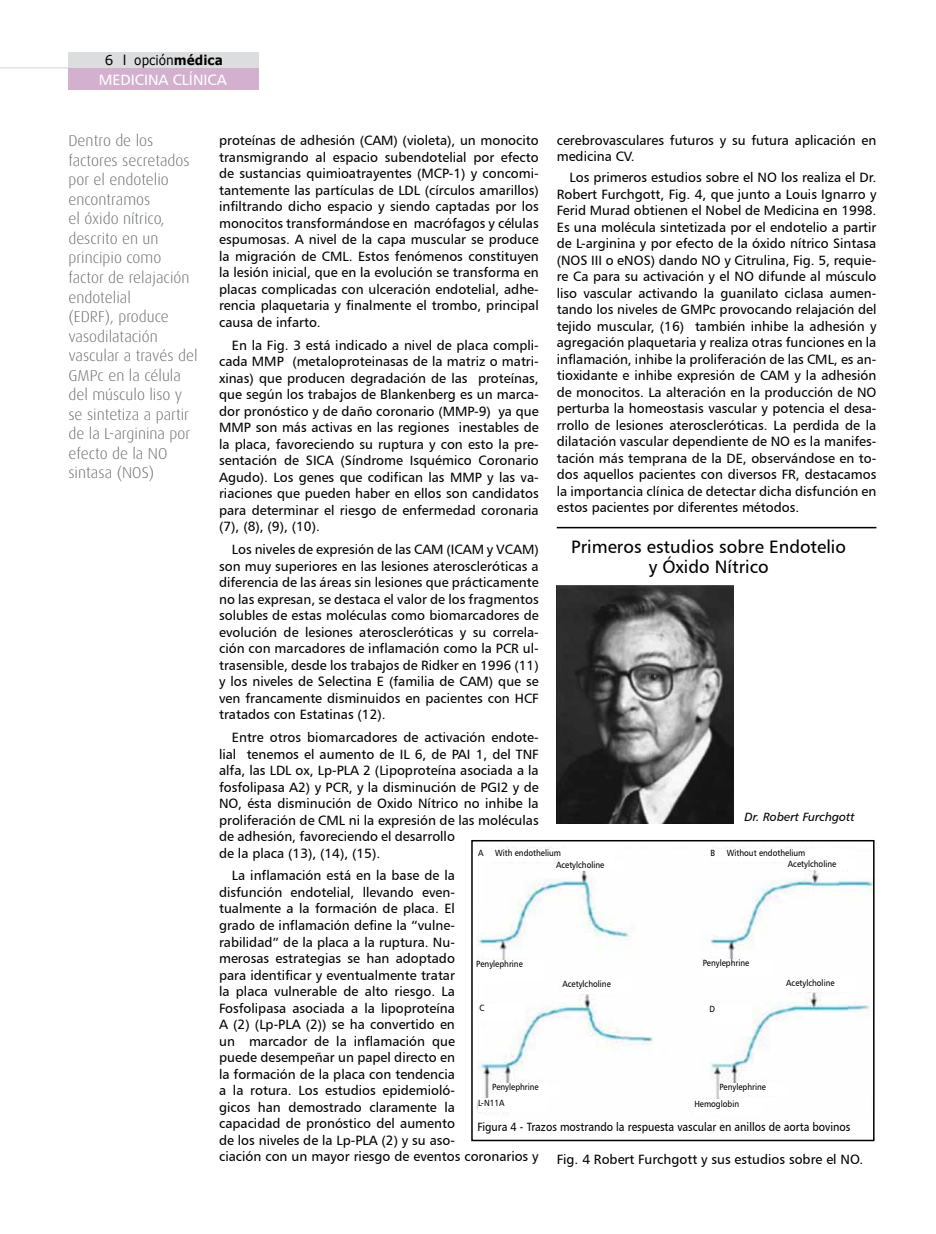
<style>
.page{position:relative;width:936px;height:1234px;background:#fff}
.page>*{position:absolute;margin:0;border:0;box-sizing:border-box;transform-origin:0 0}
.t1{font:18px/19.5px "Humanist 777 BT Roman B";color:#000;text-align:center}
.t2{font:300 15.75px/19.5px "Dax";color:#6d6e71}
.t3{font:15px "Humanist 777 BT Roman B";color:#fff}
.t4{font:13.5px/16.5px "Humanist 777 BT Roman B";color:#000;text-align:justify}
.t5{font:13.5px "Verdana";color:#000}
.t6{font:12px "Humanist 777 BT Roman B";color:#000;scale:.9 1}
.t7{font:12px "Humanist 777 BT Italic B";color:#000}
.t8{font:9px/11.7px "Humanist 777 BT Roman B";color:#000;scale:.9 1}
.s1{font-weight:700}
</style>
<div class="page">
<div style="left:68px;top:52px;width:191px;height:16px;background:#dcddde"></div>
<hr style="left:0;top:67px;width:68px;height:1px;background:#d1d3d4">
<div style="left:68px;top:68px;width:190px;height:21px;background:#d3b0cd"></div>
<img style="left:556px;top:585px;width:177px;height:238px">
<img style="left:477px;top:846px;width:398px;height:275px">
<div style="left:478px;top:849px;width:137px;height:12px;background:#fff"></div>
<div style="left:556px;top:860px;width:68px;height:10px;background:#fff"></div>
<div style="left:710px;top:848px;width:137px;height:13px;background:#fff"></div>
<div style="left:787px;top:860px;width:69px;height:9px;background:#fff"></div>
<div style="left:476px;top:959px;width:68px;height:20px;background:#fff"></div>
<div style="left:702px;top:958px;width:69px;height:17px;background:#fff"></div>
<div style="left:562px;top:979px;width:69px;height:14px;background:#fff"></div>
<div style="left:786px;top:979px;width:68px;height:13px;background:#fff"></div>
<div style="left:492px;top:1083px;width:68px;height:14px;background:#fff"></div>
<div style="left:719px;top:1082px;width:68px;height:13px;background:#fff"></div>
<div style="left:694px;top:1099px;width:68px;height:15px;background:#fff"></div>
<div style="left:478px;top:1098px;width:68px;height:13px;background:#fff"></div>
<div style="left:479px;top:1004px;width:41px;height:16px;background:#fff"></div>
<div style="left:709px;top:1004px;width:41px;height:17px;background:#fff"></div>
<div style="left:471px;top:839px;width:403px;height:301px;border:2px solid #000"></div>
<hr style="left:556px;top:526px;width:320px;height:2px;background:#000">
<p class="t5" style="left:105px;top:51px;width:120px">6 l opción<span class="s1">médica</span></p>
<p class="t3" style="left:99px;top:70px;width:129px">MEDICINA CLÍNICA</p>
<p class="t2" style="left:68px;top:131px;width:131px">Dentro de los factores secretados por el endotelio encontramos<br>el óxido nítrico, descrito en un principio como factor de relajación endotelial<br>(EDRF), produce vasodilatación vascular a través del<br>GMPc en la célula del músculo liso y se sintetiza a partir de la L-arginina por efecto de la NO sintasa (NOS)</p>
<p class="t4" style="left:556px;top:132px;width:321px">cerebrovasculares futuros y su futura aplicación en medicina CV.</p>
<p class="t4" style="left:556px;top:169px;width:321px;text-indent:13px">Los primeros estudios sobre el NO los realiza el Dr.<br>Robert Furchgott, Fig. 4, que junto a Louis Ignarro y Ferid Murad obtienen el Nobel de Medicina en 1998.<br>Es una molécula sintetizada por el endotelio a partir de L-arginina y por efecto de la óxido nítrico Sintasa (NOS III o eNOS) dando NO y Citrulina, Fig. 5, requie&shy;re Ca para su activación y el NO difunde al músculo liso vascular activando la guanilato ciclasa aumen&shy;tando los niveles de GMPc provocando relajación del tejido muscular, (16) también inhibe la adhesión y agregación plaquetaria y realiza otras funciones en la inflamación, inhibe la proliferación de las CML, es an&shy;tioxidante e inhibe expresión de CAM y la adhesión de monocitos. La alteración en la producción de NO perturba la homeostasis vascular y potencia el desa&shy;rrollo de lesiones ateroscleróticas. La perdida de la dilatación vascular dependiente de NO es la manifes&shy;tación más temprana de la DE, observándose en to&shy;dos aquellos pacientes con diversos FR, destacamos la importancia clínica de detectar dicha disfunción en estos pacientes por diferentes métodos.</p>
<p class="t4" style="left:219px;top:132px;width:321px">proteínas de adhesión (CAM) (violeta), un monocito transmigrando al espacio subendotelial por efecto de sustancias quimioatrayentes (MCP-1) y concomi&shy;tantemente las partículas de LDL (círculos amarillos) infiltrando dicho espacio y siendo captadas por los monocitos transformándose en macrófagos y células espumosas. A nivel de la capa muscular se produce la migración de CML. Estos fenómenos constituyen la lesión inicial, que en la evolución se transforma en placas complicadas con ulceración endotelial, adhe&shy;rencia plaquetaria y finalmente el trombo, principal causa de infarto.</p>
<p class="t4" style="left:219px;top:336px;width:321px;text-indent:13px">En la Fig. 3 está indicado a nivel de placa compli&shy;cada MMP (metaloproteinasas de la matriz o matri&shy;xinas) que producen degradación de las proteínas, que según los trabajos de Blankenberg es un marca&shy;dor pronóstico y de daño coronario (MMP-9) ya que MMP son más activas en las regiones inestables de la placa, favoreciendo su ruptura y con esto la pre&shy;sentación de SICA (Síndrome Isquémico Coronario Agudo). Los genes que codifican las MMP y las va&shy;riaciones que pueden haber en ellos son candidatos para determinar el riesgo de enfermedad coronaria (7), (8), (9), (10).</p>
<p class="t4" style="left:219px;top:540px;width:321px;text-indent:13px">Los niveles de expresión de las CAM (ICAM y VCAM) son muy superiores en las lesiones ateroscleróticas a diferencia de las áreas sin lesiones que prácticamente no las expresan, se destaca el valor de los fragmentos solubles de estas moléculas como biomarcadores de evolución de lesiones ateroscleróticas y su correla&shy;ción con marcadores de inflamación como la PCR ul&shy;trasensible, desde los trabajos de Ridker en 1996 (11) y los niveles de Selectina E (familia de CAM) que se ven francamente disminuidos en pacientes con HCF tratados con Estatinas (12).</p>
<p class="t4" style="left:219px;top:728px;width:321px;text-align:left;text-indent:13px">Entre otros biomarcadores de activación endote&shy;lial tenemos el aumento de IL 6, de PAI 1, del TNF alfa, las LDL ox, Lp-PLA 2 (Lipoproteína asociada a la fosfolipasa A2) y PCR, y la disminución de PGI2 y de NO, ésta disminución de Oxido Nítrico no inhibe la proliferación de CML ni la expresión de las moléculas de adhesión, favoreciendo el desarrollo<br>de la placa (13), (14), (15).</p>
<p class="t4" style="left:219px;top:867px;width:321px;text-align:left;text-indent:13px">La inflamación está en la base de la<br>disfunción endotelial, llevando even-<br>tualmente a la formación de placa. El<br>grado de inflamación define la “vulne-<br>rabilidad” de la placa a la ruptura. Nu-<br>merosas estrategias se han adoptado<br>para identificar y eventualmente tratar<br>la placa vulnerable de alto riesgo. La<br>Fosfolipasa asociada a la lipoproteína<br>A (2) (Lp-PLA (2)) se ha convertido en<br>un marcador de la inflamación que<br>puede desempeñar un papel directo en<br>la formación de la placa con tendencia<br>a la rotura. Los estudios epidemioló-<br>gicos han demostrado claramente la<br>capacidad de pronóstico del aumento<br>de los niveles de la Lp-PLA (2) y su aso-<br>ciación con un mayor riesgo de eventos coronarios y</p>
<h1 class="t1" style="left:571px;top:536px;width:276px">Primeros estudios sobre Endotelio y Óxido Nítrico</h1>
<p class="t7" style="left:744px;top:808px;width:112px">Dr. Robert Furchgott</p>
<p class="t8" style="left:478px;top:846px;width:7px">A</p>
<p class="t8" style="left:556px;top:846px;width:55px;text-indent:-61px">With endothelium<br>Acetylcholine</p>
<p class="t8" style="left:710px;top:846px;width:7px">B</p>
<p class="t8" style="left:787px;top:846px;width:55px;text-indent:-61px">Without endothelium<br>Acetylcholine</p>
<p class="t8" style="left:476px;top:957px;width:53px">Penylephrine</p>
<p class="t8" style="left:702px;top:956px;width:53px">Penylephrine</p>
<p class="t8" style="left:562px;top:977px;width:55px">Acetylcholine</p>
<p class="t8" style="left:786px;top:976px;width:55px">Acetylcholine</p>
<p class="t8" style="left:479px;top:1002px;width:7px">C</p>
<p class="t8" style="left:709px;top:1002px;width:8px">D</p>
<p class="t8" style="left:492px;top:1080px;width:53px">Penylephrine</p>
<p class="t8" style="left:719px;top:1080px;width:53px">Penylephrine</p>
<p class="t8" style="left:478px;top:1096px;width:31px">L-N11A</p>
<p class="t8" style="left:694px;top:1097px;width:51px">Hemoglobin</p>
<p class="t6" style="left:477px;top:1119px;width:416px">Figura 4 - Trazos mostrando la respuesta vascular en anillos de aorta bovinos</p>
<p class="t4" style="left:556px;top:1150px;width:308px">Fig. 4 Robert Furchgott y sus estudios sobre el NO.</p>
</div>
